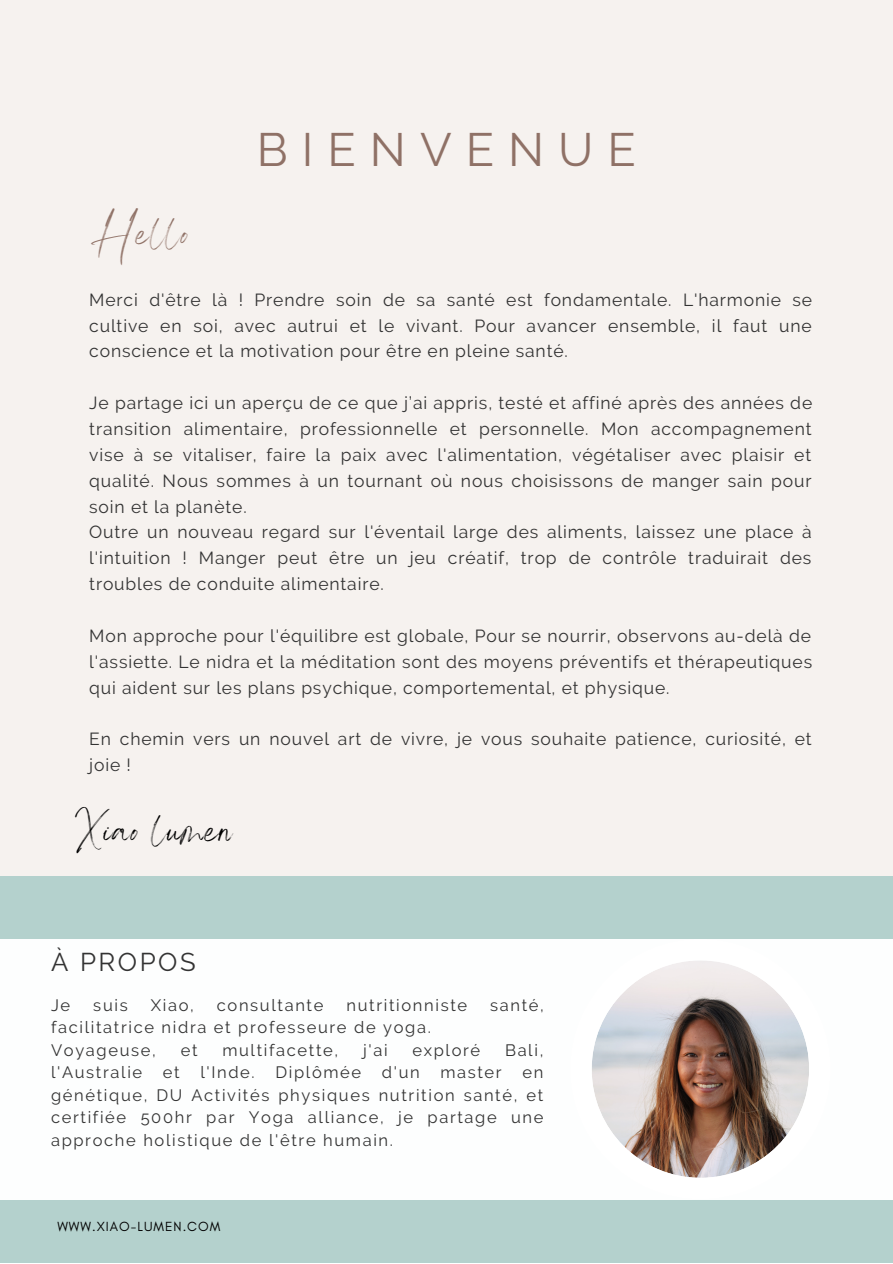
<style>
.page{position:relative;width:893px;height:1264px;background:#fff}
.page>*{position:absolute;margin:0;border:0;box-sizing:border-box;transform-origin:0 0}
.t1{font:49.5px "Angella White";letter-spacing:.025em;color:#000}
.t2{font:49.5px "Angella White";letter-spacing:.025em;color:#8f7166}
.t3{font:46.65px "Raleway";letter-spacing:.3em;color:#8f7166}
.t4{font:25.65px "Raleway";letter-spacing:.1em;color:#333}
.t5{font:17.55px/25.8px "Raleway";letter-spacing:.05em;color:#333;text-align:justify}
.t6{font:16.5px/22.5px "Raleway";letter-spacing:.1em;color:#333;text-align:justify}
.t7{font:13.5px "Glacial Indifference";letter-spacing:.075em;color:#000}
</style>
<div class="page">
<div style="left:0;top:0;width:892px;height:1262px;background:#f6f2ef"></div>
<div style="left:0;top:875px;width:892px;height:387px;background:#b4d1cd"></div>
<div style="left:0;top:938px;width:892px;height:261px;background:#fff"></div>
<svg style="left:570px;top:938px;width:260px;height:240px"></svg>
<p class="t2" style="left:89px;top:202px;width:102px">Hello</p>
<p class="t3" style="left:257px;top:122px;width:380px">BIENVENUE</p>
<p class="t5" style="left:89px;top:286px;width:724px">Merci d'être là ! Prendre soin de sa santé est fondamentale. L'harmonie se cultive en soi, avec autrui et le vivant. Pour avancer ensemble, il faut une conscience et la motivation pour être en pleine santé.</p>
<p class="t5" style="left:89px;top:390px;width:724px">Je partage ici un aperçu de ce que j’ai appris, testé et affiné après des années de transition alimentaire, professionnelle et personnelle. Mon accompagnement vise à se vitaliser, faire la paix avec l'alimentation, végétaliser avec plaisir et qualité. Nous sommes à un tournant où nous choisissons de manger sain pour soin et la planète.</p>
<p class="t5" style="left:89px;top:519px;width:724px">Outre un nouveau regard sur l'éventail large des aliments, laissez une place à l'intuition ! Manger peut être un jeu créatif, trop de contrôle traduirait des troubles de conduite alimentaire.</p>
<p class="t5" style="left:89px;top:622px;width:724px">Mon approche pour l'équilibre est globale, Pour se nourrir, observons au-delà de l'assiette. Le nidra et la méditation sont des moyens préventifs et thérapeutiques qui aident sur les plans psychique, comportemental, et physique.</p>
<p class="t5" style="left:89px;top:726px;width:724px">En chemin vers un nouvel art de vivre, je vous souhaite patience, curiosité, et joie !</p>
<p class="t1" style="left:75px;top:799px;width:159px">Xiao lumen</p>
<p class="t4" style="left:51px;top:946px;width:146px">À PROPOS</p>
<p class="t6" style="left:51px;top:993px;width:21px">Je</p>
<p class="t6" style="left:93px;top:993px;width:36px">suis</p>
<p class="t6" style="left:151px;top:993px;width:45px">Xiao,</p>
<p class="t6" style="left:217px;top:993px;width:108px">consultante</p>
<p class="t6" style="left:346px;top:993px;width:122px">nutritionniste</p>
<p class="t6" style="left:490px;top:993px;width:55px">santé,</p>
<p class="t6" style="left:51px;top:1016px;width:381px">facilitatrice nidra et professeure de yoga.</p>
<p class="t6" style="left:51px;top:1038px;width:106px">Voyageuse,</p>
<p class="t6" style="left:181px;top:1038px;width:18px">et</p>
<p class="t6" style="left:222px;top:1038px;width:117px">multifacette,</p>
<p class="t6" style="left:363px;top:1038px;width:26px">j'ai</p>
<p class="t6" style="left:412px;top:1038px;width:69px">exploré</p>
<p class="t6" style="left:505px;top:1038px;width:40px">Bali,</p>
<p class="t6" style="left:51px;top:1060px;width:93px">l'Australie</p>
<p class="t6" style="left:163px;top:1060px;width:18px">et</p>
<p class="t6" style="left:200px;top:1060px;width:56px">l'Inde.</p>
<p class="t6" style="left:275px;top:1060px;width:87px">Diplômée</p>
<p class="t6" style="left:382px;top:1060px;width:39px">d'un</p>
<p class="t6" style="left:440px;top:1060px;width:63px">master</p>
<p class="t6" style="left:51px;top:1060px;width:494px;text-indent:471px">en génétique, DU Activités physiques nutrition santé, et certifiée 500hr par Yoga alliance, je partage une approche holistique de l'être humain.</p>
<p class="t7" style="left:57px;top:1218px;width:164px">WWW.XIAO-LUMEN.COM</p>
</div>
